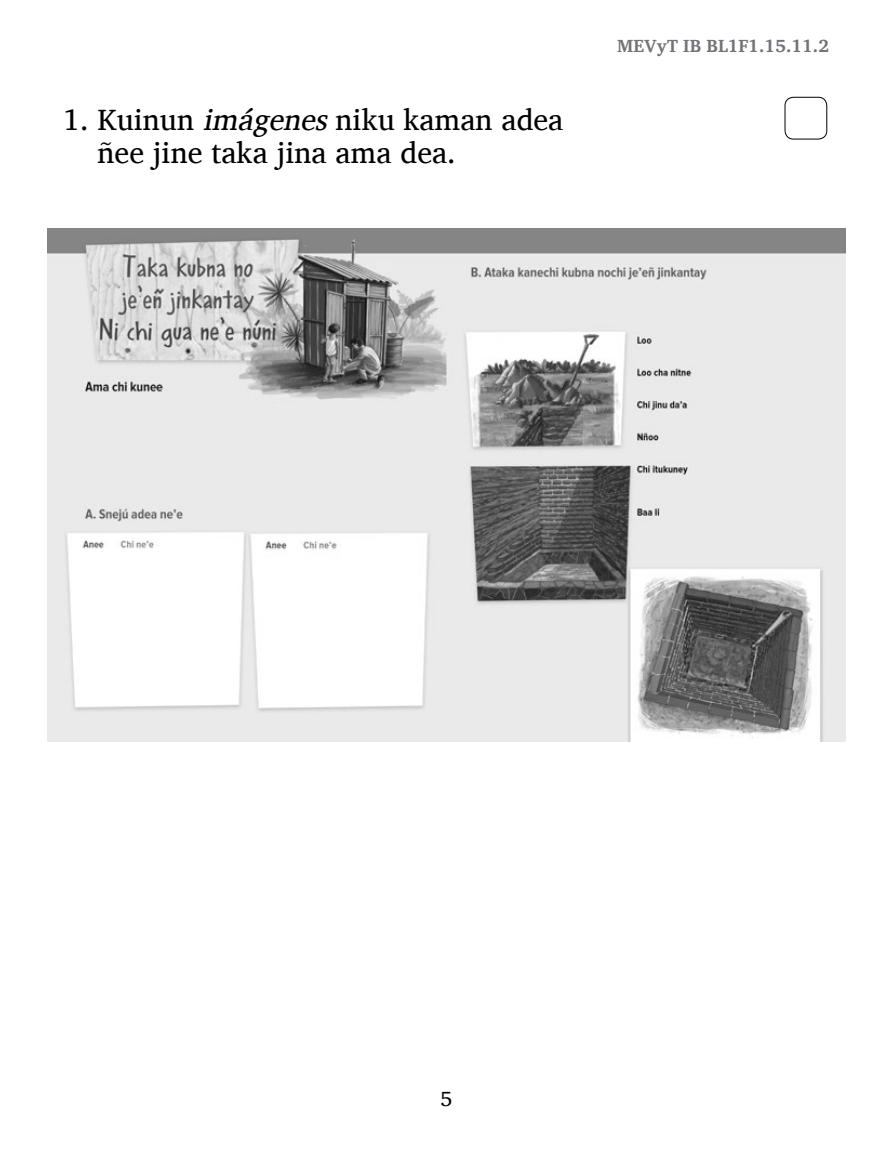
<style>
.page{position:relative;width:893px;height:1149px;background:#fff}
.page>*{position:absolute;margin:0;border:0;box-sizing:border-box;transform-origin:0 0}
.t1{font:30px/33px "Charis SIL";color:#000}
.t2{font:21px "Charis SIL Am Area";color:#000}
.t3{font:700 18px "Charis SIL";color:#727277}
.s1{font-style:italic}
</style>
<div class="page">
<div style="left:785px;top:97px;width:42px;height:42px;border:1px solid #000;border-radius:9px"></div>
<img style="left:48px;top:229px;width:797px;height:512px">
<p class="t1" style="left:98px;top:103px;width:467px;text-indent:-34px">1. Kuinun <span class="s1">imágenes</span>niku kaman adea ñee jine taka jina ama dea.</p>
<p class="t3" style="left:617px;top:35px;width:214px">MEVyT IB BL1F1.15.11.2</p>
<p class="t2" style="left:441px;top:1086px;width:13px">5</p>
</div>
